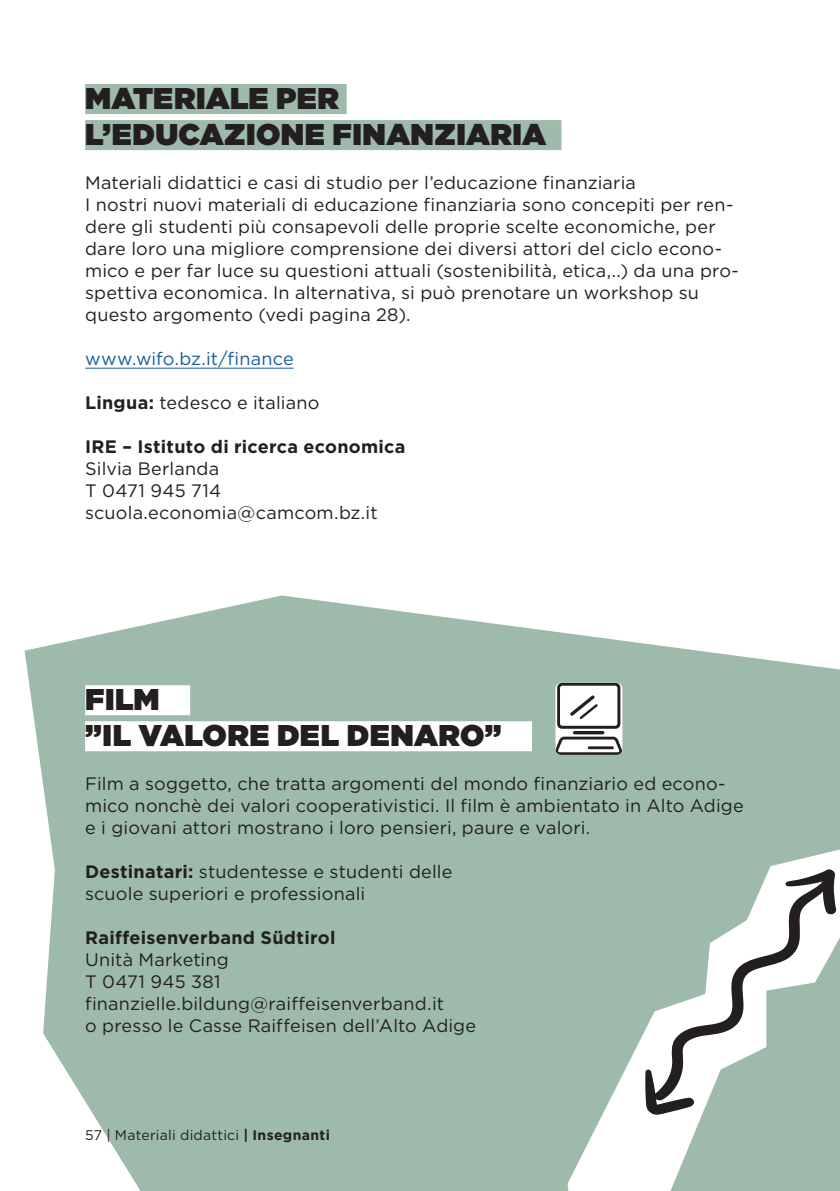
<style>
.page{position:relative;width:840px;height:1191px;background:#fff}
.page>*{position:absolute;margin:0;border:0;box-sizing:border-box;transform-origin:0 0}
.T__Standard{font:900 30px "Gotham";letter-spacing:.01em;color:#231f20}
.Kurstext{font:18px/22px "Gotham";letter-spacing:.01em;color:#231f20}
.Kurstext-2{font:700 18px "Gotham";letter-spacing:.015em;color:#231f20}
.Kurstext-3{font:18px "Gotham";letter-spacing:.01em;color:#175d9e}
.t1{font:14px "Gotham";letter-spacing:.015em;color:#231f20}
.s1{font-weight:700}
</style>
<div class="page">
<svg style="left:25px;top:595px;width:814px;height:596px;background:#a9c2b4"></svg>
<svg style="left:567px;top:849px;width:272px;height:342px;fill:#9dbaaa"></svg>
<svg style="left:645px;top:869px;width:191px;height:245px;fill:#9dbaaa"></svg>
<div style="left:85px;top:685px;width:105px;height:30px;background:#fff"></div>
<div style="left:85px;top:721px;width:446px;height:30px;background:#fff"></div>
<div style="left:555px;top:683px;width:67px;height:72px;background:linear-gradient(to right,#fff,#fff);border-radius:6px"></div>
<hr style="left:572px;top:731px;width:32px;height:3px;background:#231f20;border-radius:2px">
<svg style="left:555px;top:736px;width:67px;height:19px"></svg>
<svg style="left:557px;top:683px;width:63px;height:45px"></svg>
<hr style="left:587px;top:746px;width:26px;height:3px;background:#231f20">
<div style="left:85px;top:84px;width:261px;height:30px;background:#9dbaaa"></div>
<div style="left:85px;top:120px;width:476px;height:30px;background:#9dbaaa"></div>
<hr style="left:85px;top:368px;width:208px;height:1px;background:#175d9e">
<p class="T__Standard" style="left:85px;top:77px;width:255px">MATERIALE PER</p>
<p class="T__Standard" style="left:85px;top:113px;width:462px">L’EDUCAZIONE FINANZIARIA</p>
<p class="Kurstext" style="left:85px;top:171px;width:655px">Materiali didattici e casi di studio per l’educazione finanziaria<br>I nostri nuovi materiali di educazione finanziaria sono concepiti per ren&shy;dere gli studenti più consapevoli delle proprie scelte economiche, per dare loro una migliore comprensione dei diversi attori del ciclo econo&shy;mico e per far luce su questioni attuali (sostenibilità, etica,..) da una pro&shy;spettiva economica. In alternativa, si può prenotare un workshop su questo argomento (vedi pagina 28).</p>
<p class="Kurstext-3" style="left:85px;top:347px;width:210px">www.wifo.bz.it/finance</p>
<p class="Kurstext" style="left:85px;top:391px;width:236px"><span class="s1">Lingua:</span> tedesco e italiano</p>
<p class="Kurstext-2" style="left:85px;top:435px;width:322px">IRE – Istituto di ricerca economica</p>
<p class="Kurstext" style="left:85px;top:457px;width:135px">Silvia Berlanda</p>
<p class="Kurstext" style="left:85px;top:479px;width:138px">T 0471 945 714</p>
<p class="Kurstext" style="left:85px;top:501px;width:294px">scuola.economia@camcom.bz.it</p>
<p class="T__Standard" style="left:85px;top:678px;width:76px">FILM</p>
<p class="T__Standard" style="left:85px;top:714px;width:417px">”IL VALORE DEL DENARO”</p>
<p class="Kurstext" style="left:85px;top:772px;width:659px">Film a soggetto, che tratta argomenti del mondo finanziario ed econo&shy;mico nonchè dei valori cooperativistici. Il film è ambientato in Alto Adige e i giovani attori mostrano i loro pensieri, paure e valori.</p>
<p class="Kurstext" style="left:85px;top:860px;width:369px"><span class="s1">Destinatari:</span> studentesse e studenti delle</p>
<p class="Kurstext" style="left:85px;top:882px;width:281px">scuole superiori e professionali</p>
<p class="Kurstext-2" style="left:85px;top:926px;width:252px">Raiffeisenverband Südtirol</p>
<p class="Kurstext" style="left:85px;top:948px;width:145px">Unità Marketing</p>
<p class="Kurstext" style="left:85px;top:970px;width:137px">T 0471 945 381</p>
<p class="Kurstext" style="left:85px;top:992px;width:360px">finanzielle.bildung@raiffeisenverband.it</p>
<p class="Kurstext" style="left:85px;top:1014px;width:392px">o presso le Casse Raiffeisen dell’Alto Adige</p>
<p class="t1" style="left:85px;top:1126px;width:246px">57 | Materiali didattici <span class="s1">| Insegnanti</span></p>
</div>
